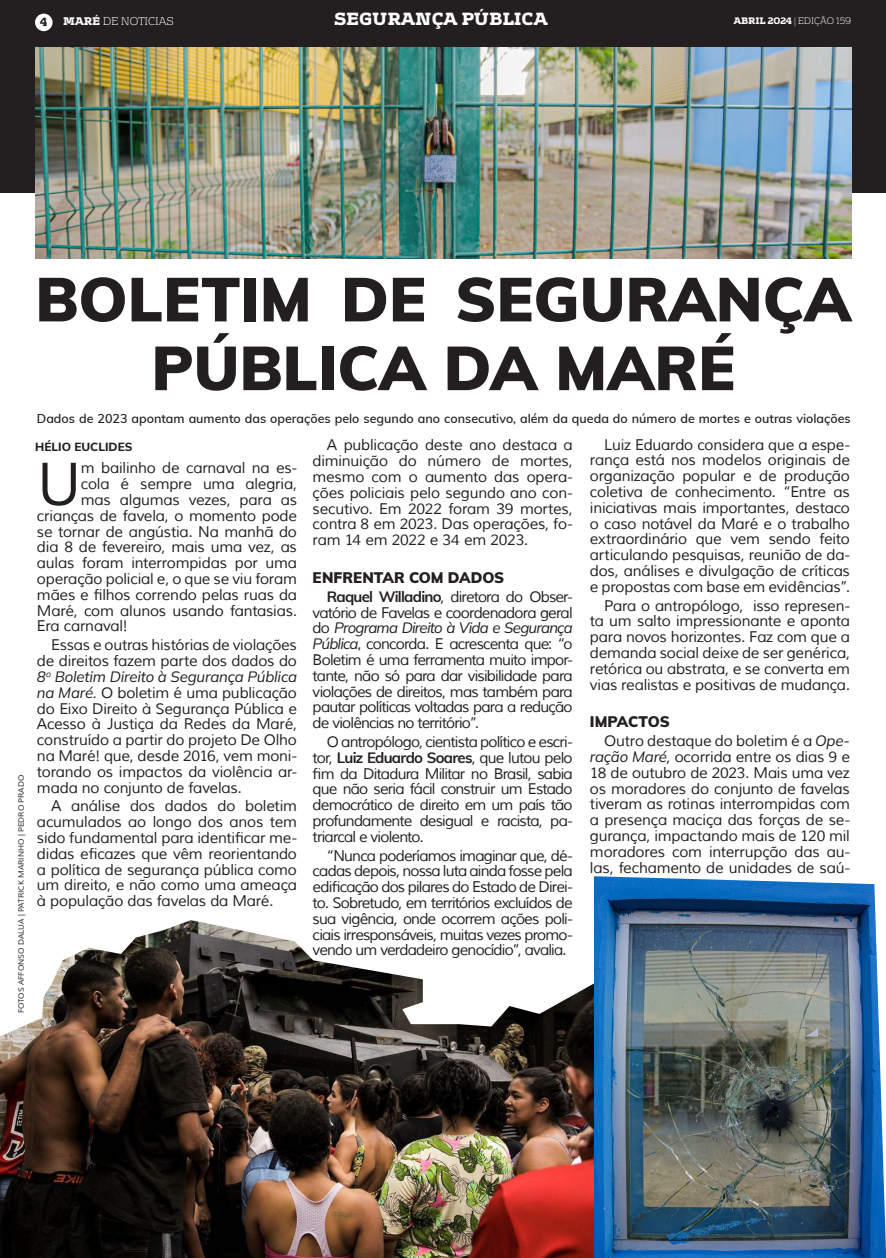
<style>
.page{position:relative;width:886px;height:1258px;background:#fff}
.page>*{position:absolute;margin:0;border:0;box-sizing:border-box;transform-origin:0 0}
.t1{font:900 61.25px "Muli";color:#231f20}
.t2{font:59.5px "Muli";color:#231f20}
.t3{font:900 16px "Vezus Serif W01";color:#fff}
.t4{font:15px/15.8px "Muli";letter-spacing:-.015em;color:#231f20;text-align:justify}
.t5{font:900 15px "Muli";letter-spacing:-.005em;color:#231f20}
.t6{font:600 12.5px "Muli";color:#231f20}
.Autor{font:800 11.75px "Muli";color:#231f20}
.t7{font:900 10.62px "Vezus Serif W01";color:#231f20}
.t8{font:300 10px "Vezus Serif W01";color:#fff}
.t9{font:300 8.5px "Vezus Serif W01";color:#fff}
.t10{font:7.5px "Muli";color:#231f20;scale:1.05 1}
.s1{font-weight:900}
.s2{font-family:"Mulish";font-style:italic}
.s3{font-weight:700}
</style>
<div class="page">
<div style="left:0;top:0;width:886px;height:192px;background:#231f20"></div>
<img style="left:35px;top:47px;width:816px;height:212px">
<div style="left:35px;top:14px;width:18px;height:17px;background:#fff;border-radius:50%"></div>
<img style="left:0;top:920px;width:594px;height:338px">
<img style="left:594px;top:876px;width:292px;height:382px">
<p class="t7" style="left:40px;top:15px;width:9px">4</p>
<p class="t8" style="left:63px;top:15px;width:112px"><span class="s1">MARÉ</span> DE NOTICIAS</p>
<p class="t3" style="left:334px;top:8px;width:215px">SEGURANÇA PÚBLICA</p>
<p class="t9" style="left:734px;top:15px;width:119px"><span class="s1">ABRIL 2024</span> | EDIÇÃO 159</p>
<p class="t10" style="left:17px;top:1013px;width:229px;rotate:-90deg">FOTOS AFFONSO DALUA | PATRICK MARINHO | PEDRO PRADO</p>
<p class="t1" style="left:35px;top:254px;width:817px">BOLETIM DE SEGURANÇA</p>
<p class="t1" style="left:151px;top:323px;width:585px">PÚBLICA DA MARÉ</p>
<p class="t6" style="left:37px;top:410px;width:815px">Dados de 2023 apontam aumento das operações pelo segundo ano consecutivo, além da queda do número de mortes e outras violações</p>
<p class="Autor" style="left:35px;top:439px;width:99px">HÉLIO EUCLIDES</p>
<p class="t2" style="left:37px;top:448px;width:46px">U</p>
<p class="t4" style="left:81px;top:461px;width:218px">m bailinho de carnaval na es-</p>
<p class="t4" style="left:590px;top:437px;width:262px;text-indent:14px">Luiz Eduardo considera que a espe&shy;rança está nos modelos originais de organização popular e de produção coletiva de conhecimento. “Entre as iniciativas mais importantes, destaco o caso notável da Maré e o trabalho extraordinário que vem sendo feito articulando pesquisas, reunião de da&shy;dos, análises e divulgação de críticas e propostas com base em evidências”.</p>
<p class="t4" style="left:590px;top:598px;width:262px;text-indent:14px">Para o antropólogo, isso represen&shy;ta um salto impressionante e aponta para novos horizontes. Faz com que a demanda social deixe de ser genérica, retórica ou abstrata, e se converta em vias realistas e positivas de mudança.</p>
<p class="t5" style="left:590px;top:711px;width:81px">IMPACTOS</p>
<p class="t4" style="left:590px;top:733px;width:262px;text-indent:14px">Outro destaque do boletim é a <span class="s2">Ope&shy;ração Maré</span>, ocorrida entre os dias 9 e 18 de outubro de 2023. Mais uma vez os moradores do conjunto de favelas tiveram as rotinas interrompidas com a presença maciça das forças de se&shy;gurança, impactando mais de 120 mil moradores com interrupção das au&shy;las, fechamento de unidades de saú-</p>
<p class="t4" style="left:313px;top:438px;width:262px;text-indent:14px">A publicação deste ano destaca a diminuição do número de mortes, mesmo com o aumento das opera&shy;ções policiais pelo segundo ano con&shy;secutivo. Em 2022 foram 39 mortes, contra 8 em 2023. Das operações, fo&shy;ram 14 em 2022 e 34 em 2023.</p>
<p class="t5" style="left:313px;top:566px;width:193px">ENFRENTAR COM DADOS</p>
<p class="t4" style="left:313px;top:589px;width:262px;text-indent:14px"><span class="s3">Raquel Willadino</span>, diretora do Obser&shy;vatório de Favelas e coordenadora geral do <span class="s2">Programa Direito à Vida e Segurança Pública,</span> concorda. E acrescenta que: “o Boletim é uma ferramenta muito impor&shy;tante, não só para dar visibilidade para violações de direitos, mas também para pautar políticas voltadas para a redução de violências no território”.</p>
<p class="t4" style="left:313px;top:734px;width:261px;text-indent:14px">O antropólogo, cientista político e escri&shy;tor, <span class="s3">Luiz Eduardo Soares</span>, que lutou pelo fim da Ditadura Militar no Brasil, sabia que não seria fácil construir um Estado democrático de direito em um país tão profundamente desigual e racista, pa&shy;triarcal e violento.</p>
<p class="t4" style="left:313px;top:848px;width:262px;text-indent:14px">“Nunca poderíamos imaginar que, dé&shy;cadas depois, nossa luta ainda fosse pela edificação dos pilares do Estado de Direi&shy;to. Sobretudo, em territórios excluídos de sua vigência, onde ocorrem ações poli&shy;ciais irresponsáveis, muitas vezes promo&shy;vendo um verdadeiro genocídio”, avalia.</p>
<p class="t4" style="left:81px;top:476px;width:218px">cola é sempre uma alegria,</p>
<p class="t4" style="left:81px;top:492px;width:218px">mas algumas vezes, para as</p>
<p class="t4" style="left:37px;top:508px;width:261px">crianças de favela, o momento pode</p>
<p class="t4" style="left:37px;top:524px;width:261px">se tornar de angústia. Na manhã do</p>
<p class="t4" style="left:37px;top:540px;width:261px">dia 8 de fevereiro, mais uma vez, as</p>
<p class="t4" style="left:37px;top:555px;width:261px">aulas foram interrompidas por uma</p>
<p class="t4" style="left:37px;top:571px;width:261px">operação policial e, o que se viu foram</p>
<p class="t4" style="left:37px;top:587px;width:262px">mães e filhos correndo pelas ruas da</p>
<p class="t4" style="left:37px;top:603px;width:262px">Maré, com alunos usando fantasias.</p>
<p class="t4" style="left:37px;top:619px;width:92px">Era carnaval!</p>
<p class="t4" style="left:37px;top:637px;width:261px;text-indent:14px">Essas e outras histórias de violações de direitos fazem parte dos dados do <span class="s2">8</span><sup>o</sup> <span class="s2">Boletim Direito à Segurança Pública na Maré.</span> O boletim é uma publicação do Eixo Direito à Segurança Pública e Acesso à Justiça da Redes da Maré, construído a partir do projeto De Olho na Maré! que, desde 2016, vem moni&shy;torando os impactos da violência ar&shy;mada no conjunto de favelas.</p>
<p class="t4" style="left:37px;top:799px;width:262px;text-indent:14px">A análise dos dados do boletim acumulados ao longo dos anos tem sido fundamental para identificar me&shy;didas eficazes que vêm reorientando a política de segurança pública como um direito, e não como uma ameaça à população das favelas da Maré.</p>
</div>
